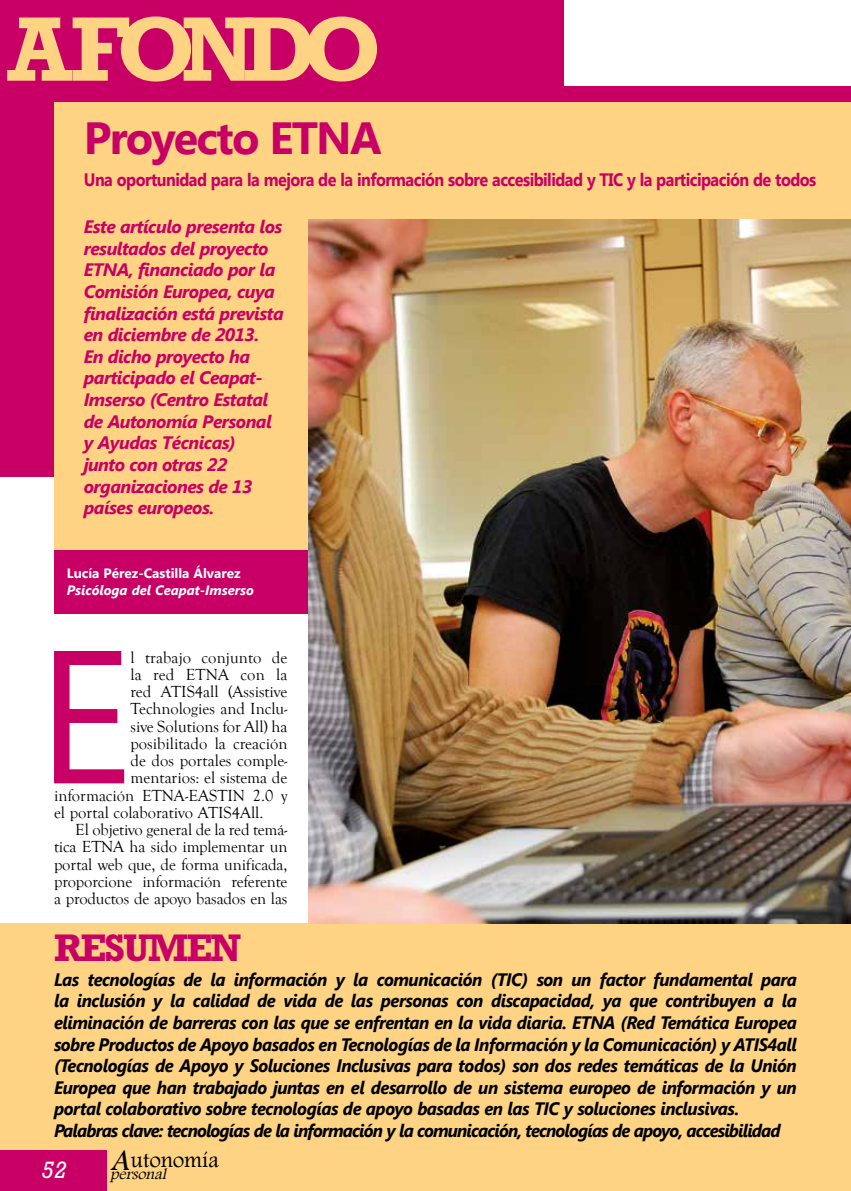
<style>
.page{position:relative;width:851px;height:1191px;background:#fff}
.page>*{position:absolute;margin:0;border:0;box-sizing:border-box;transform-origin:0 0}
.TEXTO{font:189px "Segoe UI";color:#c80065}
.t1{font:700 93px "Rockwell";letter-spacing:-.15em;color:#fed383}
.t2{font:700 45px "Segoe UI";letter-spacing:-.04em;color:#c80065}
.t3{font:700 39px "Rockwell";letter-spacing:-.05em;color:#c80065}
.t4{font:italic 30.75px "Footlight MT Light";color:#000}
.t5{font:italic 24px "Rockwell";color:#fff}
.t6{font:22.5px "Footlight MT Light";color:#000}
.RESUMEN{font:italic 700 18px/21.6px "Segoe UI";letter-spacing:-.05em;color:#000;text-align:justify;scale:.95 1}
.t7{font:italic 700 18px/21.6px "Segoe UI";letter-spacing:-.03em;color:#c80065}
.t8{font:700 18px "Segoe UI";letter-spacing:-.035em;color:#c80065;scale:.9 1}
.TEXTO-2{font:16.5px/17.2px "Goudy Old Style T";color:#000;text-align:justify}
.t9{font:italic 15.9px "Footlight MT Light";color:#000}
.t10{font:700 13.5px "Segoe UI";color:#fff}
.t11{font:italic 700 13.5px "Segoe UI";color:#fff}
</style>
<div class="page">
<div style="left:563px;top:86px;width:287px;height:152px;background:#c80065"></div>
<div style="left:0;top:0;width:563px;height:476px;background:#c80065"></div>
<div style="left:0;top:923px;width:850px;height:268px;background:#fed383"></div>
<div style="left:54px;top:102px;width:796px;height:511px;background:#fed383"></div>
<div style="left:0;top:1150px;width:106px;height:41px;background:#c80065"></div>
<div style="left:54px;top:550px;width:270px;height:63px;background:#c80065"></div>
<img style="left:309px;top:219px;width:541px;height:704px">
<p class="t1" style="left:7px;top:-6px;width:375px">A FONDO</p>
<p class="t2" style="left:84px;top:106px;width:299px">Proyecto ETNA</p>
<p class="t8" style="left:84px;top:167px;width:815px">Una oportunidad para la mejora de la información sobre accesibilidad y TIC y la participación de todos</p>
<p class="t7" style="left:84px;top:215px;width:201px">Este artículo presenta los resultados del proyecto<br>ETNA, financiado por la<br>Comisión Europea, cuya finalización está prevista en diciembre de 2013.<br>En dicho proyecto ha participado el Ceapat-<br>Imserso (Centro Estatal de Autonomía Personal y Ayudas Técnicas)<br>junto con otras 22 organizaciones de 13 países europeos.</p>
<p class="t10" style="left:67px;top:564px;width:175px">Lucía Pérez-Castilla Álvarez</p>
<p class="t11" style="left:67px;top:580px;width:188px">Psicóloga del Ceapat-Imserso</p>
<p class="TEXTO" style="left:37px;top:585px;width:97px">E</p>
<p class="TEXTO-2" style="left:130px;top:649px;width:158px">l trabajo conjunto de</p>
<p class="TEXTO-2" style="left:130px;top:666px;width:158px">la red ETNA con la</p>
<p class="TEXTO-2" style="left:130px;top:683px;width:158px">red ATIS4all (Assistive</p>
<p class="TEXTO-2" style="left:130px;top:700px;width:158px">Technologies and Inclu-</p>
<p class="TEXTO-2" style="left:130px;top:718px;width:158px">sive Solutions for All) ha</p>
<p class="TEXTO-2" style="left:130px;top:735px;width:158px">posibilitado la creación</p>
<p class="TEXTO-2" style="left:130px;top:752px;width:158px">de dos portales comple-</p>
<p class="TEXTO-2" style="left:130px;top:769px;width:158px">mentarios: el sistema de</p>
<p class="TEXTO-2" style="left:54px;top:787px;width:235px">información ETNA-EASTIN 2.0 y</p>
<p class="TEXTO-2" style="left:54px;top:804px;width:211px">el portal colaborativo ATIS4All.</p>
<p class="TEXTO-2" style="left:54px;top:821px;width:235px;text-indent:21px">El objetivo general de la red temá&shy;tica ETNA ha sido implementar un portal web que, de forma unificada, proporcione información referente a productos de apoyo basados en las</p>
<p class="t3" style="left:54px;top:925px;width:189px">RESUMEN</p>
<p class="RESUMEN" style="left:54px;top:967px;width:783px">Las tecnologías de la información y la comunicación (TIC) son un factor fundamental para la inclusión y la calidad de vida de las personas con discapacidad, ya que contribuyen a la eliminación de barreras con las que se enfrentan en la vida diaria. ETNA (Red Temática Europea sobre Productos de Apoyo basados en Tecnologías de la Información y la Comunicación) y ATIS4all (Tecnologías de Apoyo y Soluciones Inclusivas para todos) son dos redes temáticas de la Unión Europea que han trabajado juntas en el desarrollo de un sistema europeo de información y un portal colaborativo sobre tecnologías de apoyo basadas en las TIC y soluciones inclusivas.</p>
<p class="RESUMEN" style="left:54px;top:1118px;width:766px">Palabras clave: tecnologías de la información y la comunicación, tecnologías de apoyo, accesibilidad</p>
<p class="t4" style="left:111px;top:1141px;width:27px">A</p>
<p class="t6" style="left:131px;top:1146px;width:90px">utonomía</p>
<p class="t5" style="left:41px;top:1156px;width:27px">52</p>
<p class="t9" style="left:110px;top:1164px;width:61px">personal</p>
</div>
